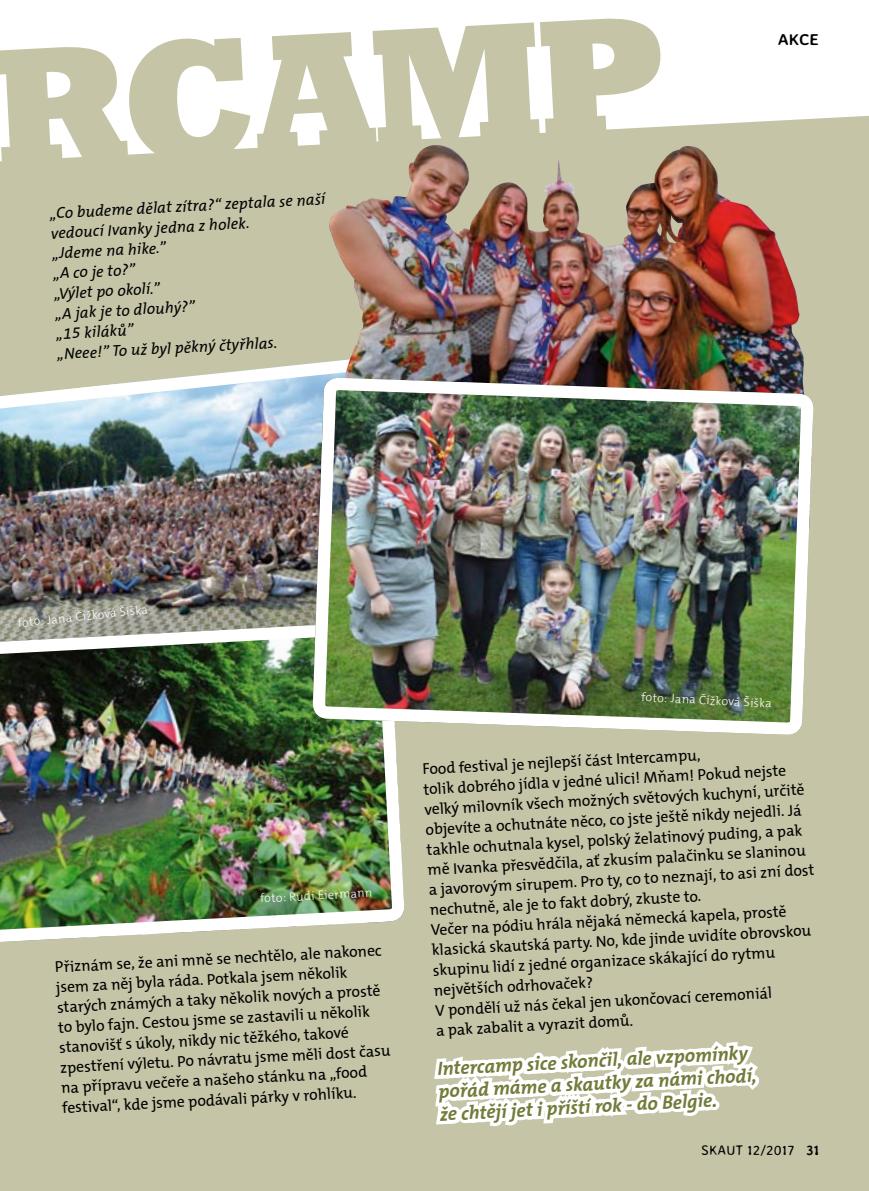
<style>
.page{position:relative;width:869px;height:1191px;background:#fff}
.page>*{position:absolute;margin:0;border:0;box-sizing:border-box;transform-origin:0 0}
.t1{font:italic 700 19.25px/22.8px "The Mix C5";color:#737b3a}
.t2{font:15.75px/20.1px "The Mix C5";color:#000}
.t3{font:italic 15.75px/20.1px "The Mix C5";color:#000}
.t4{font:700 15.75px "Averia Sans Libre";color:#000;scale:1.08 1}
.t5{font:300 14px "Averia Sans Libre";letter-spacing:.01em;color:#000}
.t6{font:300 12.25px "The Mix C5";color:#fff}
.s1{font-weight:700}
</style>
<div class="page">
<div style="left:0;top:115px;width:868px;height:1076px;background:#c5c4a7"></div>
<img style="left:0;top:352px;width:327px;height:269px">
<svg style="left:0;top:18px;width:660px;height:175px;fill:#c5c4a7"></svg>
<img style="left:327px;top:143px;width:478px;height:228px">
<img style="left:0;top:621px;width:405px;height:324px">
<img style="left:0;top:628px;width:405px;height:315px">
<img style="left:306px;top:371px;width:513px;height:370px">
<svg style="left:428px;top:786px;width:334px;height:405px;background:#cccbb1"></svg>
<div style="left:709px;top:1100px;width:10px;height:10px;border:7px solid #fff;border-radius:50%"></div>
<p class="t3" style="left:49px;top:203px;width:277px;rotate:-3deg">„Co budeme dělat zítra?“ zeptala se naší vedoucí Ivanky jedna z holek.<br>„Jdeme na hike.”<br>„A co je to?”<br>„Výlet po okolí.”<br>„A jak je to dlouhý?”<br>„15 kiláků”<br>„Neee!” To už byl pěkný čtyřhlas.</p>
<p class="t4" style="left:777px;top:30px;width:40px">AKCE</p>
<p class="t6" style="left:17px;top:615px;width:132px;rotate:-6deg">foto: Jana Čížková Šiška</p>
<p class="t6" style="left:259px;top:890px;width:114px;rotate:-3deg">foto: Rudi Eiermann</p>
<p class="t2" style="left:54px;top:957px;width:332px;rotate:-3deg">Přiznám se, že ani mně se nechtělo, ale nakonec jsem za něj byla ráda. Potkala jsem několik starých známých a taky několik nových a prostě to bylo fajn. Cestou jsme se zastavili u několik stanovišť s úkoly, nikdy nic těžkého, takové zpestření výletu. Po návratu jsme měli dost času na přípravu večeře a našeho stánku na „food festival“, kde jsme podávali párky v rohlíku.</p>
<p class="t6" style="left:641px;top:689px;width:132px;rotate:3deg">foto: Jana Čížková Šiška</p>
<p class="t2" style="left:421px;top:759px;width:387px;rotate:-3deg">Food festival je nejlepší část Intercampu,<br>tolik dobrého jídla v jedné ulici! Mňam! Pokud nejste velký milovník všech možných světových kuchyní, určitě objevíte a ochutnáte něco, co jste ještě nikdy nejedli. Já takhle ochutnala kysel, polský želatinový puding, a pak mě Ivanka přesvědčila, ať zkusím palačinku se slaninou a javorovým sirupem. Pro ty, co to neznají, to asi zní dost nechutně, ale je to fakt dobrý, zkuste to.<br>Večer na pódiu hrála nějaká německá kapela, prostě klasická skautská party. No, kde jinde uvidíte obrovskou skupinu lidí z jedné organizace skákající do rytmu největších odrhovaček?<br>V pondělí už nás čekal jen ukončovací ceremoniál<br>a pak zabalit a vyrazit domů.</p>
<p class="t1" style="left:436px;top:1057px;width:320px;rotate:-3deg">Intercamp sice skončil, ale vzpomínky pořád máme a skautky za námi chodí, že chtějí jet i příští rok - do Belgie.</p>
<p class="t5" style="left:700px;top:1142px;width:120px">SKAUT 12/2017 <span class="s1">31</span></p>
</div>
